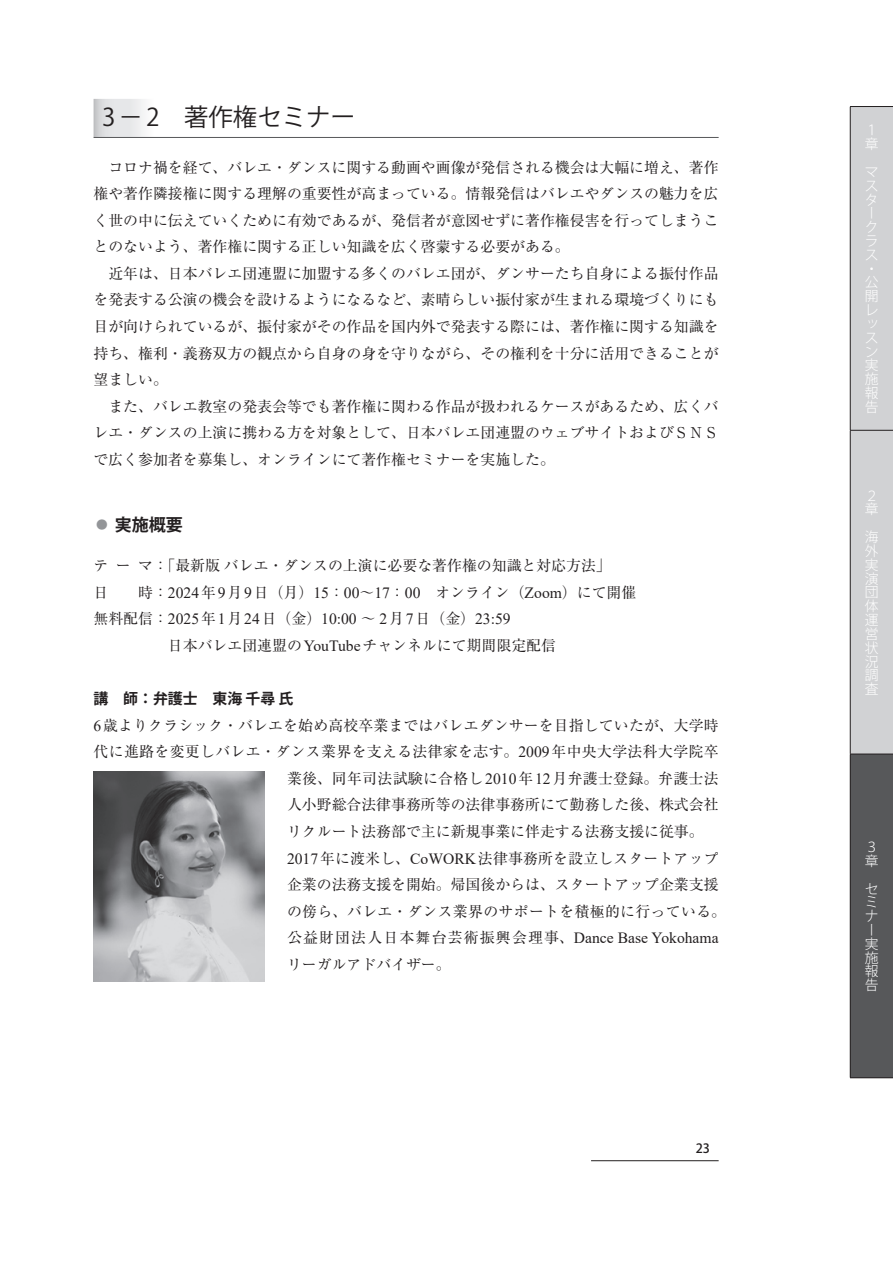
<style>
.page{position:relative;width:893px;height:1263px;background:#fff}
.page>*{position:absolute;margin:0;border:0;box-sizing:border-box;transform-origin:0 0}
.t1{font:24.45px "Koz Go Pro";color:#231f20}
.t2{font:700 16.95px "Koz Go Pro";color:#231f20}
.t3{font:15.6px "Times New Roman";color:#231f20}
.t4{font:14.85px/26.5px "Ryumin Pro";color:#231f20;text-align:justify}
.t5{font:14.85px "Ryumin Pro";letter-spacing:.02em;color:#231f20}
.t6{font:14.85px "Ryumin Pro";letter-spacing:.025em;color:#231f20}
.t7{font:14.85px "Ryumin Pro";letter-spacing:.08em;color:#231f20}
.t8{font:700 14.85px "Koz Go Pro";color:#231f20}
.t9{font:300 13.8px/13.8px "Koz Go Pro";color:#fff}
.t10{font:500 12.75px "Koz Go Pro";color:#231f20}
.s1{font-family:"Futo Go B101 Pro";color:#939598}
.s2{font-family:"Times New Roman";font-size:15.6px}
.s3{font-family:"Ryumin Pro";font-size:14.85px}
</style>
<div class="page">
<hr style="left:591px;top:1160px;width:128px;height:1px;background:#231f20">
<div style="left:94px;top:99px;width:59px;height:38px;background:linear-gradient(to right,#d4d5d8,#fafafa)"></div>
<hr style="left:94px;top:137px;width:625px;height:1px;background:#57585a">
<div style="left:851px;top:107px;width:42px;height:647px;background:#d1d2d4"></div>
<div style="left:850px;top:754px;width:43px;height:324px;background:#57585a"></div>
<hr style="left:850px;top:1077px;width:43px;height:1px;background:#231f20">
<hr style="left:850px;top:430px;width:43px;height:1px;background:#231f20">
<hr style="left:850px;top:754px;width:43px;height:1px;background:#231f20">
<hr style="left:850px;top:107px;width:1px;height:323px;background:#231f20">
<hr style="left:850px;top:430px;width:1px;height:324px;background:#231f20">
<hr style="left:850px;top:106px;width:43px;height:1px;background:#231f20">
<hr style="left:850px;top:754px;width:1px;height:323px;background:#231f20">
<img style="left:94px;top:772px;width:171px;height:209px">
<h1 class="t1" style="left:102px;top:101px;width:255px">3 － 2　著作権セミナー</h1>
<p class="t4" style="left:94px;top:153px;width:627px;text-indent:15px">コロナ禍を経て、バレエ・ダンスに関する動画や画像が発信される機会は大幅に増え、著作権や著作隣接権に関する理解の重要性が高まっている。情報発信はバレエやダンスの魅力を広く世の中に伝えていくために有効であるが、発信者が意図せずに著作権侵害を行ってしまうことのないよう、著作権に関する正しい知識を広く啓蒙する必要がある。</p>
<p class="t4" style="left:94px;top:259px;width:627px;text-indent:15px">近年は、日本バレエ団連盟に加盟する多くのバレエ団が、ダンサーたち自身による振付作品を発表する公演の機会を設けるようになるなど、素晴らしい振付家が生まれる環境づくりにも目が向けられているが、振付家がその作品を国内外で発表する際には、著作権に関する知識を持ち、権利・義務双方の観点から自身の身を守りながら、その権利を十分に活用できることが望ましい。</p>
<p class="t4" style="left:94px;top:392px;width:627px;text-indent:15px">また、バレエ教室の発表会等でも著作権に関わる作品が扱われるケースがあるため、広くバレエ・ダンスの上演に携わる方を対象として、日本バレエ団連盟のウェブサイトおよびＳＮＳで広く参加者を募集し、オンラインにて著作権セミナーを実施した。</p>
<p class="t2" style="left:94px;top:514px;width:91px"><span class="s1">⿟</span> 実施概要</p>
<p class="t4" style="left:94px;top:551px;width:544px">テーマ：「最新版バレエ・ダンスの上演に必要な著作権の知識と対応方法」<br>日　　時：<span class="s2">2024</span>年<span class="s2">9</span>月<span class="s2">9</span>日（月）<span class="s2">15</span>：<span class="s2">00</span>～<span class="s2">17</span>：<span class="s2">00</span>　オンライン（<span class="s2">Zoom</span>）にて開催</p>
<p class="t3" style="left:94px;top:608px;width:419px"><span class="s3">無料配信：</span>2025<span class="s3">年</span>1<span class="s3">月</span>24<span class="s3">日（金）</span>10:00 <span class="s3">～</span> 2<span class="s3">月</span>7<span class="s3">日（金）</span>23:59</p>
<p class="t4" style="left:94px;top:631px;width:464px">　　　　　日本バレエ団連盟の<span class="s2">YouTube</span>チャンネルにて期間限定配信</p>
<p class="t8" style="left:94px;top:689px;width:201px">講　師：弁護士　東海 千尋 氏</p>
<p class="t4" style="left:94px;top:711px;width:627px"><span class="s2">6</span>歳よりクラシック・バレエを始め高校卒業まではバレエダンサーを目指していたが、大学時</p>
<p class="t6" style="left:94px;top:740px;width:627px">代に進路を変更しバレエ・ダンス業界を支える法律家を志す。<span class="s2">2009</span>年中央大学法科大学院卒</p>
<p class="t5" style="left:287px;top:767px;width:433px">業後、同年司法試験に合格し<span class="s2">2010</span>年<span class="s2">12</span>月弁護士登録。弁護士法</p>
<p class="t4" style="left:287px;top:791px;width:433px">人小野総合法律事務所等の法律事務所にて勤務した後、株式会社</p>
<p class="t4" style="left:287px;top:817px;width:418px">リクルート法務部で主に新規事業に伴走する法務支援に従事。</p>
<p class="t4" style="left:287px;top:844px;width:433px"><span class="s2">2017</span>年に渡米し、<span class="s2">CoWORK</span>法律事務所を設立しスタートアップ</p>
<p class="t4" style="left:287px;top:870px;width:433px">企業の法務支援を開始。帰国後からは、スタートアップ企業支援</p>
<p class="t5" style="left:287px;top:899px;width:441px">の傍ら、バレエ・ダンス業界のサポートを積極的に行っている。</p>
<p class="t7" style="left:287px;top:926px;width:433px">公益財団法人日本舞台芸術振興会理事、<span class="s2">Dance Base Yokohama</span></p>
<p class="t4" style="left:287px;top:950px;width:165px">リーガルアドバイザー。</p>
<p class="t10" style="left:696px;top:1140px;width:16px">23</p>
<p class="t9" style="left:865px;top:123px;width:15px">１章</p>
<p class="t9" style="left:865px;top:165px;width:15px">マスタークラス・公開レッスン実施報告</p>
<p class="t9" style="left:865px;top:489px;width:15px">２章</p>
<p class="t9" style="left:865px;top:530px;width:15px;text-align:justify">海外実演団体運営状況調査</p>
<p class="t9" style="left:865px;top:840px;width:15px">３章</p>
<p class="t9" style="left:865px;top:882px;width:15px">セミナー実施報告</p>
</div>
